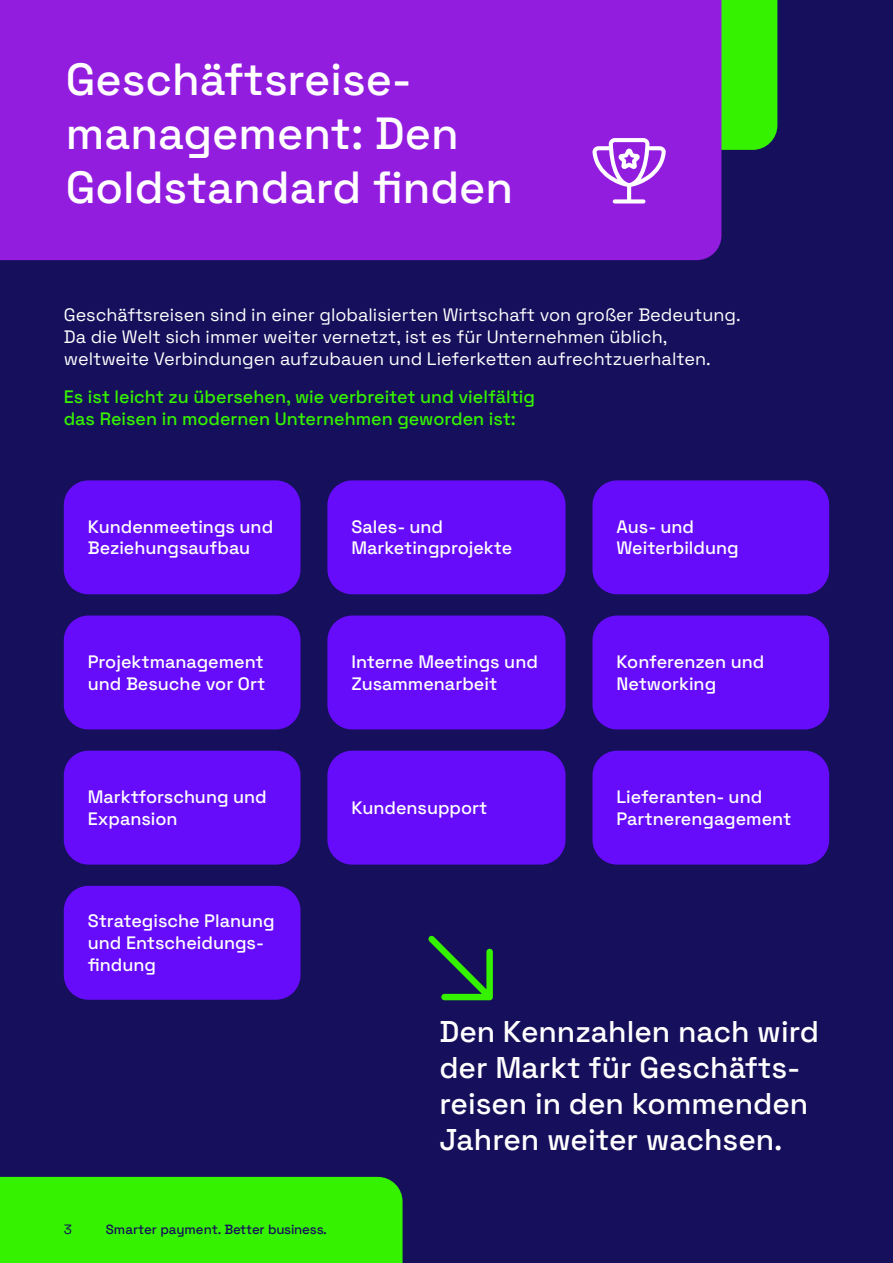
<style>
.page{position:relative;width:893px;height:1263px;background:#160f5b}
.page>*{position:absolute;margin:0;border:0;box-sizing:border-box;transform-origin:0 0}
.t1{font:500 45px/54px "Space Grotesk";color:#fff}
.t2{font:500 30px/36px "Space Grotesk";color:#fff}
.t3{font:500 18px/21.6px "Space Grotesk";color:#fff}
.t4{font:18px/21.6px "Space Grotesk";color:#fff}
.t5{font:500 18px/21.6px "Space Grotesk";color:#35f200}
.t6{font:13.5px "Space Grotesk";color:#160f5b}
.t7{font:500 13.35px "Space Grotesk";letter-spacing:-.015em;color:#160f5b}
</style>
<div class="page">
<div style="left:0;top:1177px;width:403px;height:86px;background:#35f200"></div>
<div style="left:721px;top:0;width:56px;height:150px;background:#35f200"></div>
<div style="left:0;top:0;width:721px;height:260px;background:#931dde"></div>
<div style="left:64px;top:480px;width:236px;height:114px;background:#660cfa;border-radius:25px"></div>
<div style="left:64px;top:615px;width:236px;height:114px;background:#660cfa;border-radius:25px"></div>
<div style="left:64px;top:751px;width:236px;height:113px;background:#660cfa;border-radius:25px"></div>
<div style="left:64px;top:886px;width:236px;height:114px;background:#660cfa;border-radius:25px"></div>
<div style="left:592px;top:480px;width:237px;height:114px;background:#660cfa;border-radius:25px"></div>
<div style="left:592px;top:615px;width:237px;height:114px;background:#660cfa;border-radius:25px"></div>
<div style="left:592px;top:751px;width:237px;height:113px;background:#660cfa;border-radius:25px"></div>
<div style="left:327px;top:480px;width:239px;height:114px;background:#660cfa;border-radius:25px"></div>
<div style="left:327px;top:615px;width:239px;height:114px;background:#660cfa;border-radius:25px"></div>
<div style="left:327px;top:751px;width:239px;height:113px;background:#660cfa;border-radius:25px"></div>
<svg style="left:428px;top:935px;width:65px;height:65px"></svg>
<svg style="left:592px;top:138px;width:74px;height:65px;background:#b360e7"></svg>
<h1 class="t1" style="left:66px;top:50px;width:449px">Geschäftsreise&shy;management: Den<br>Goldstandard finden</h1>
<p class="t4" style="left:64px;top:303px;width:678px">Geschäftsreisen sind in einer globalisierten Wirtschaft von großer Bedeutung.<br>Da die Welt sich immer weiter vernetzt, ist es für Unternehmen üblich, weltweite Verbindungen aufzubauen und Lieferketten aufrechtzuerhalten.</p>
<p class="t5" style="left:64px;top:385px;width:473px">Es ist leicht zu übersehen, wie verbreitet und vielfältig das Reisen in modernen Unternehmen geworden ist:</p>
<p class="t3" style="left:88px;top:515px;width:187px">Kundenmeetings und<br>Beziehungsaufbau</p>
<p class="t3" style="left:351px;top:515px;width:162px">Sales- und<br>Marketingprojekte</p>
<p class="t3" style="left:616px;top:515px;width:124px">Aus- und<br>Weiterbildung</p>
<p class="t3" style="left:88px;top:650px;width:179px">Projektmanagement und Besuche vor Ort</p>
<p class="t3" style="left:351px;top:650px;width:188px">Interne Meetings und<br>Zusammenarbeit</p>
<p class="t3" style="left:616px;top:650px;width:149px">Konferenzen und<br>Networking</p>
<p class="t3" style="left:88px;top:785px;width:181px">Marktforschung und<br>Expansion</p>
<p class="t3" style="left:351px;top:796px;width:138px">Kundensupport</p>
<p class="t3" style="left:616px;top:785px;width:176px">Lieferanten- und<br>Partnerengagement</p>
<p class="t3" style="left:88px;top:909px;width:188px">Strategische Planung und Entscheidungs&shy;findung</p>
<p class="t6" style="left:64px;top:1219px;width:10px">3</p>
<p class="t7" style="left:106px;top:1219px;width:223px">Smarter payment. Bet ter business.</p>
<h2 class="t2" style="left:439px;top:1012px;width:381px">Den Kennzahlen nach wird der Markt für Geschäfts&shy;reisen in den kommenden<br>Jahren weiter wachsen.</h2>
</div>
